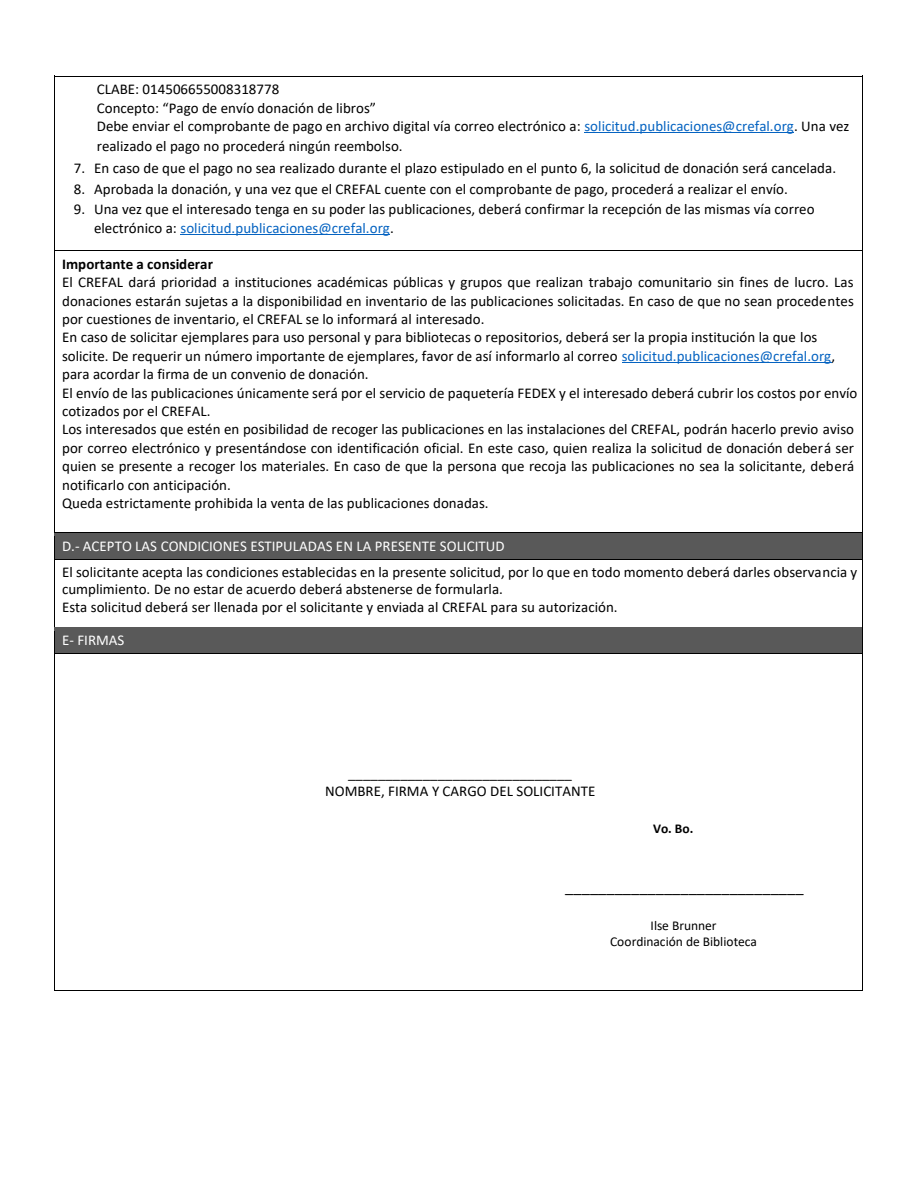
<style>
.page{position:relative;width:918px;height:1188px;background:#fff}
.page>*{position:absolute;margin:0;border:0;box-sizing:border-box;transform-origin:0 0}
.t1{font:16.5px "Calibri";color:#000}
.t2{font:15px/18.5px "Calibri";color:#000}
.t3{font:15px "Calibri";color:#fff}
.t4{font:700 15px "Calibri";letter-spacing:.005em;color:#000}
.t5{font:13.5px/16.5px "Calibri";color:#000;text-align:center}
.t6{font:700 13.5px "Calibri";color:#000}
.s1{color:#0563c1}
</style>
<div class="page">
<hr style="left:585px;top:133px;width:209px;height:1px;background:#0563c1">
<hr style="left:181px;top:234px;width:209px;height:1px;background:#0563c1">
<hr style="left:54px;top:76px;width:808px;height:1px;background:#000">
<hr style="left:54px;top:80px;width:1px;height:171px;background:#000">
<hr style="left:862px;top:80px;width:1px;height:171px;background:#000">
<hr style="left:622px;top:362px;width:209px;height:1px;background:#0563c1">
<hr style="left:54px;top:251px;width:808px;height:1px;background:#000">
<hr style="left:54px;top:255px;width:1px;height:277px;background:#000">
<hr style="left:862px;top:255px;width:1px;height:277px;background:#000">
<div style="left:54px;top:533px;width:808px;height:26px;background:#595959"></div>
<hr style="left:54px;top:532px;width:808px;height:1px;background:#000">
<svg style="left:54px;top:536px;width:1px;height:27px"></svg>
<hr style="left:54px;top:559px;width:808px;height:1px;background:#000">
<svg style="left:862px;top:532px;width:1px;height:31px"></svg>
<hr style="left:54px;top:563px;width:1px;height:64px;background:#000">
<hr style="left:862px;top:563px;width:1px;height:64px;background:#000">
<div style="left:54px;top:628px;width:808px;height:25px;background:#595959"></div>
<hr style="left:54px;top:627px;width:808px;height:4px;background:#595959">
<svg style="left:54px;top:631px;width:1px;height:26px"></svg>
<hr style="left:54px;top:653px;width:808px;height:1px;background:#000">
<svg style="left:862px;top:627px;width:1px;height:30px"></svg>
<hr style="left:54px;top:657px;width:1px;height:334px;background:#000">
<hr style="left:54px;top:991px;width:808px;height:1px;background:#000">
<hr style="left:862px;top:657px;width:1px;height:334px;background:#000">
<p class="t2" style="left:97px;top:80px;width:754px">CLABE: 014506655008318778<br>Concepto: “Pago de envío donación de libros”<br>Debe enviar el comprobante de pago en archivo digital vía correo electrónico a: <span class="s1">solicitud.publicaciones@crefal.org</span>. Una vez</p>
<p class="t2" style="left:97px;top:136px;width:307px">realizado el pago no procederá ningún reembolso.</p>
<p class="t2" style="left:74px;top:158px;width:764px">7. En caso de que el pago no sea realizado durante el plazo estipulado en el punto 6, la solicitud de donación será cancelada.</p>
<p class="t2" style="left:74px;top:179px;width:715px">8. Aprobada la donación, y una vez que el CREFAL cuente con el comprobante de pago, procederá a realizar el envío.</p>
<p class="t2" style="left:94px;top:200px;width:722px;text-indent:-20px">9. Una vez que el interesado tenga en su poder las publicaciones, deberá confirmar la recepción de las mismas vía correo electrónico a: <span class="s1">solicitud.publicaciones@crefal.org</span>.</p>
<p class="t4" style="left:62px;top:254px;width:152px">Importante a considerar</p>
<p class="t2" style="left:62px;top:273px;width:797px">El CREFAL dará prioridad a instituciones académicas públicas y grupos que realizan trabajo comunitario sin fines de lucro. Las donaciones estarán sujetas a la disponibilidad en inventario de las publicaciones solicitadas. En caso de que no sean procedentes por cuestiones de inventario, el CREFAL se lo informará al interesado.<br>En caso de solicitar ejemplares para uso personal y para bibliotecas o repositorios, deberá ser la propia institución la que los solicite. De requerir un número importante de ejemplares, favor de así informarlo al correo <span class="s1">solicitud.publicaciones@crefal.org</span>, para acordar la firma de un convenio de donación.<br>El envío de las publicaciones únicamente será por el servicio de paquetería FEDEX y el interesado deberá cubrir los costos por envío cotizados por el CREFAL.<br>Los interesados que estén en posibilidad de recoger las publicaciones en las instalaciones del CREFAL, podrán hacerlo previo aviso por correo electrónico y presentándose con identificación oficial. En este caso, quien realiza la solicitud de donación deberá ser quien se presente a recoger los materiales. En caso de que la persona que recoja las publicaciones no sea la solicitante, deberá notificarlo con anticipación.<br>Queda estrictamente prohibida la venta de las publicaciones donadas.</p>
<p class="t3" style="left:62px;top:535px;width:444px">D.- ACEPTO LAS CONDICIONES ESTIPULADAS EN LA PRESENTE SOLICITUD</p>
<p class="t2" style="left:62px;top:562px;width:797px;line-height:17.9px">El solicitante acepta las condiciones establecidas en la presente solicitud, por lo que en todo momento deberá darles observancia y cumplimiento. De no estar de acuerdo deberá abstenerse de formularla.<br>Esta solicitud deberá ser llenada por el solicitante y enviada al CREFAL para su autorización.</p>
<p class="t3" style="left:62px;top:630px;width:64px">E- FIRMAS</p>
<p class="t2" style="left:325px;top:763px;width:272px;text-align:center">______________________________<br>NOMBRE, FIRMA Y CARGO DEL SOLICITANTE</p>
<p class="t6" style="left:653px;top:819px;width:42px">Vo. Bo.</p>
<p class="t1" style="left:565px;top:875px;width:240px">_____________________________</p>
<p class="t5" style="left:610px;top:917px;width:148px">Ilse Brunner<br>Coordinación de Biblioteca</p>
</div>
